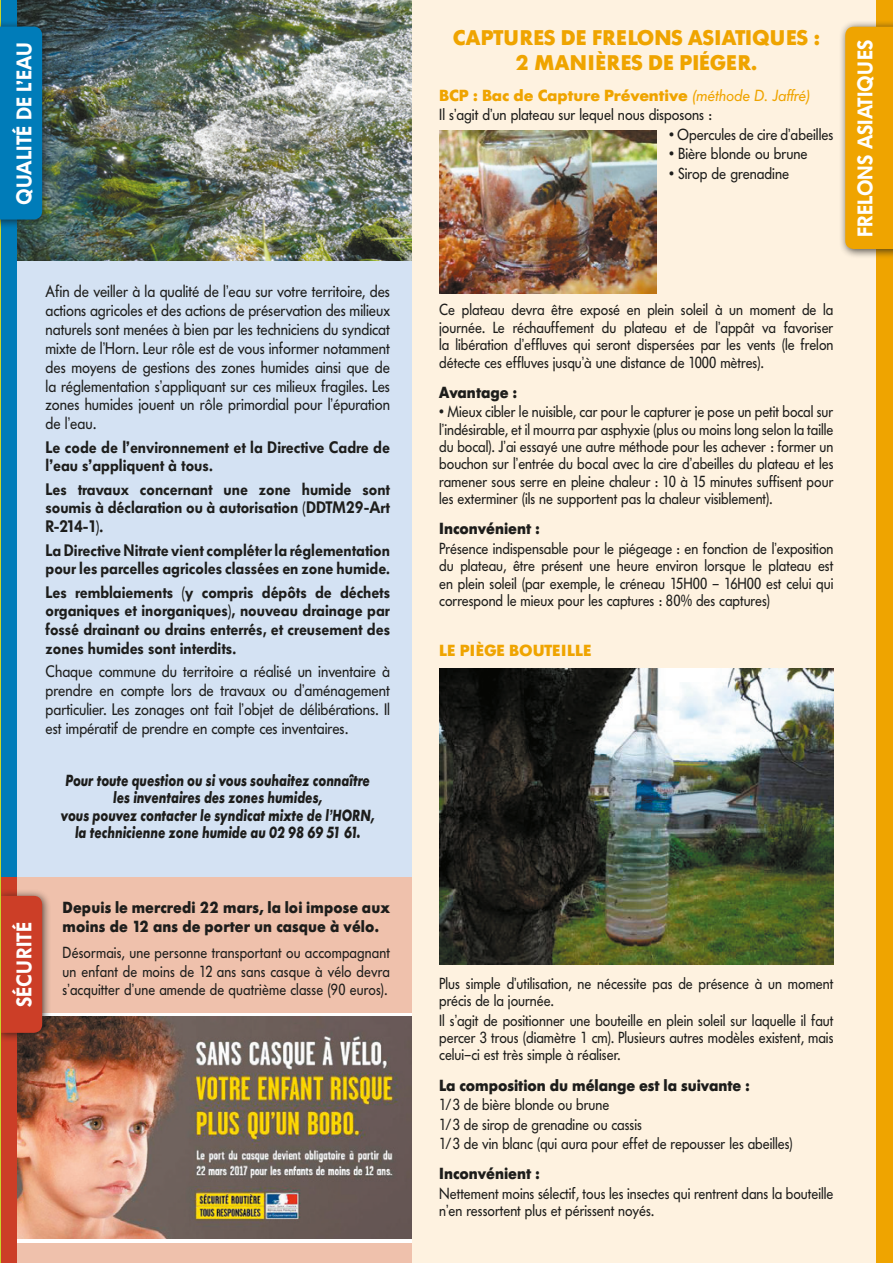
<style>
.page{position:relative;width:893px;height:1263px;background:#fff}
.page>*{position:absolute;margin:0;border:0;box-sizing:border-box;transform-origin:0 0}
.t1{font:700 21px/25.2px "Futura BQ";letter-spacing:.02em;color:#efa400;text-align:center}
.t2{font:600 21px "Futura BQ";color:#fff;scale:.95 1}
.t3{font:16.5px/18.9px "Futura BQ";color:#1d1d1b;text-align:justify;scale:.92 1}
.t4{font:600 16.5px/18.9px "Futura BQ";color:#1d1d1b;scale:.92 1}
.t5{font:15.9px/17.4px "Futura BQ";color:#1d1d1b;text-align:justify;scale:.91 1}
.t6{font:italic 700 15.9px/17.4px "Futura BQ";color:#1d1d1b;text-align:center;scale:.77 1}
.t7{font:15.9px/19.5px "Futura BQ";color:#1d1d1b;scale:.93 1}
.t8{font:15.9px/18.9px "Futura BQ";color:#1d1d1b;text-align:justify;scale:.9 1}
.t9{font:700 15.9px/18.9px "Futura BQ";color:#1d1d1b;scale:.9 1}
.t10{font:700 15.9px "Futura BQ";color:#1d1d1b;scale:.91 1}
.t11{font:700 15.9px "Futura BQ";color:#efa400}
.s1{font-weight:700;color:#efa400}
.s2{font-style:italic;color:#efa400}
</style>
<div class="page">
<div style="left:15px;top:0;width:397px;height:1263px;background:#d4e2f3"></div>
<img style="left:17px;top:0;width:395px;height:261px">
<div style="left:15px;top:877px;width:397px;height:386px;background:#efc1ac"></div>
<div style="left:17px;top:1013px;width:395px;height:229px;background:#fff"></div>
<img style="left:17px;top:1016px;width:395px;height:223px">
<div style="left:412px;top:0;width:481px;height:1263px;background:#fef2e0"></div>
<div style="left:0;top:0;width:17px;height:1263px;background:#007cb9"></div>
<div style="left:0;top:877px;width:17px;height:386px;background:#cc3e27"></div>
<div style="left:0;top:889px;width:52px;height:154px;background:#1d1d1b;opacity:.75"></div>
<div style="left:1px;top:896px;width:41px;height:137px;background:#cc3e27"></div>
<div style="left:876px;top:0;width:17px;height:1263px;background:#efa400"></div>
<div style="left:839px;top:20px;width:54px;height:239px;background:#1d1d1b;opacity:.75"></div>
<div style="left:845px;top:27px;width:48px;height:222px;background:#efa400"></div>
<img style="left:439px;top:131px;width:217px;height:163px">
<img style="left:439px;top:669px;width:394px;height:295px">
<hr style="left:0;top:0;width:1px;height:1263px;background:#c8d529">
<div style="left:0;top:20px;width:52px;height:209px;background:#1d1d1b;opacity:.75"></div>
<div style="left:0;top:27px;width:42px;height:193px;background:#007cb9"></div>
<h1 class="t2" style="left:12px;top:205px;width:173px;rotate:-90deg">QUALITÉ DE L’EAU</h1>
<p class="t3" style="left:46px;top:282px;width:376px">Afin de veiller à la qualité de l’eau sur votre territoire, des actions agricoles et des actions de préservation des milieux naturels sont menées à bien par les techniciens du syndicat mixte de l’Horn. Leur rôle est de vous informer notamment des moyens de gestions des zones humides ainsi que de la réglementation s’appliquant sur ces milieux fragiles. Les zones humides jouent un rôle primordial pour l’épuration de l’eau.</p>
<p class="t4" style="left:46px;top:437px;width:376px">Le code de l’environnement et la Directive Cadre de l’eau s’appliquent à tous.</p>
<p class="t4" style="left:46px;top:480px;width:376px;text-align:justify">Les travaux concernant une zone humide sont soumis à déclaration ou à autorisation (DDTM29-Art R-214-1).</p>
<p class="t4" style="left:46px;top:540px;width:376px">La Directive Nitrate vient compléter la réglementation pour les parcelles agricoles classées en zone humide.</p>
<p class="t4" style="left:46px;top:582px;width:376px;text-align:justify">Les remblaiements (y compris dépôts de déchets organiques et inorganiques), nouveau drainage par fossé drainant ou drains enterrés, et creusement des zones humides sont interdits.</p>
<p class="t3" style="left:46px;top:662px;width:376px">Chaque commune du territoire a réalisé un inventaire à prendre en compte lors de travaux ou d’aménagement particulier. Les zonages ont fait l’objet de délibérations. Il est impératif de prendre en compte ces inventaires.</p>
<p class="t6" style="left:61px;top:772px;width:409px">Pour toute question ou si vous souhaitez connaître les inventaires des zones humides,<br>vous pouvez contacter le syndicat mixte de l’HORN, la technicienne zone humide au 02 98 69 51 61.</p>
<h1 class="t2" style="left:12px;top:1007px;width:91px;rotate:-90deg">SÉCURITÉ</h1>
<p class="t9" style="left:63px;top:898px;width:365px">Depuis le mercredi 22 mars, la loi impose aux moins de 12 ans de porter un casque à vélo.</p>
<p class="t8" style="left:63px;top:943px;width:365px">Désormais, une personne transportant ou accompagnant un enfant de moins de 12 ans sans casque à vélo devra s’acquitter d’une amende de quatrième classe (90 euros).</p>
<h1 class="t1" style="left:453px;top:25px;width:369px">CAPTURES DE FRELONS ASIATIQUES :<br>2 MANIÈRES DE PIÉGER.</h1>
<p class="t7" style="left:439px;top:86px;width:400px"><span class="s1">BCP : Bac de Capture Préventive</span> <span class="s2">(méthode D. Jaffré)<br></span>Il s’agit d’un plateau sur lequel nous disposons :</p>
<p class="t7" style="left:669px;top:125px;width:178px">• Opercules de cire d’abeilles</p>
<p class="t7" style="left:669px;top:144px;width:151px">• Bière blonde ou brune</p>
<p class="t7" style="left:669px;top:164px;width:131px">• Sirop de grenadine</p>
<h1 class="t2" style="left:853px;top:237px;width:209px;rotate:-90deg">FRELONS ASIATIQUES</h1>
<p class="t5" style="left:439px;top:301px;width:435px">Ce plateau devra être exposé en plein soleil à un moment de la journée. Le réchauffement du plateau et de l’appât va favoriser la libération d’effluves qui seront dispersées par les vents (le frelon détecte ces effluves jusqu’à une distance de 1000 mètres).</p>
<p class="t10" style="left:439px;top:382px;width:87px">Avantage :</p>
<p class="t5" style="left:439px;top:403px;width:435px">• Mieux cibler le nuisible, car pour le capturer je pose un petit bocal sur l’indésirable, et il mourra par asphyxie (plus ou moins long selon la taille du bocal). J’ai essayé une autre méthode pour les achever : former un bouchon sur l’entrée du bocal avec la cire d’abeilles du plateau et les ramener sous serre en pleine chaleur : 10 à 15 minutes suffisent pour les exterminer (ils ne supportent pas la chaleur visiblement).</p>
<p class="t10" style="left:439px;top:519px;width:112px">Inconvénient :</p>
<p class="t5" style="left:439px;top:540px;width:435px">Présence indispensable pour le piégeage : en fonction de l’exposition du plateau, être présent une heure environ lorsque le plateau est en plein soleil (par exemple, le créneau 15H00 – 16H00 est celui qui correspond le mieux pour les captures : 80% des captures)</p>
<p class="t11" style="left:439px;top:640px;width:154px">LE PIÈGE BOUTEILLE</p>
<p class="t5" style="left:439px;top:975px;width:435px">Plus simple d’utilisation, ne nécessite pas de présence à un moment précis de la journée.</p>
<p class="t5" style="left:439px;top:1011px;width:435px">Il s’agit de positionner une bouteille en plein soleil sur laquelle il faut percer 3 trous (diamètre 1 cm). Plusieurs autres modèles existent, mais celui–ci est très simple à réaliser.</p>
<p class="t10" style="left:439px;top:1075px;width:343px">La composition du mélange est la suivante :</p>
<p class="t5" style="left:439px;top:1095px;width:390px;line-height:19.5px;text-align:left">1/3 de bière blonde ou brune<br>1/3 de sirop de grenadine ou cassis<br>1/3 de vin blanc (qui aura pour effet de repousser les abeilles)</p>
<p class="t10" style="left:439px;top:1164px;width:112px">Inconvénient :</p>
<p class="t5" style="left:439px;top:1185px;width:435px">Nettement moins sélectif, tous les insectes qui rentrent dans la bouteille n’en ressortent plus et périssent noyés.</p>
</div>
